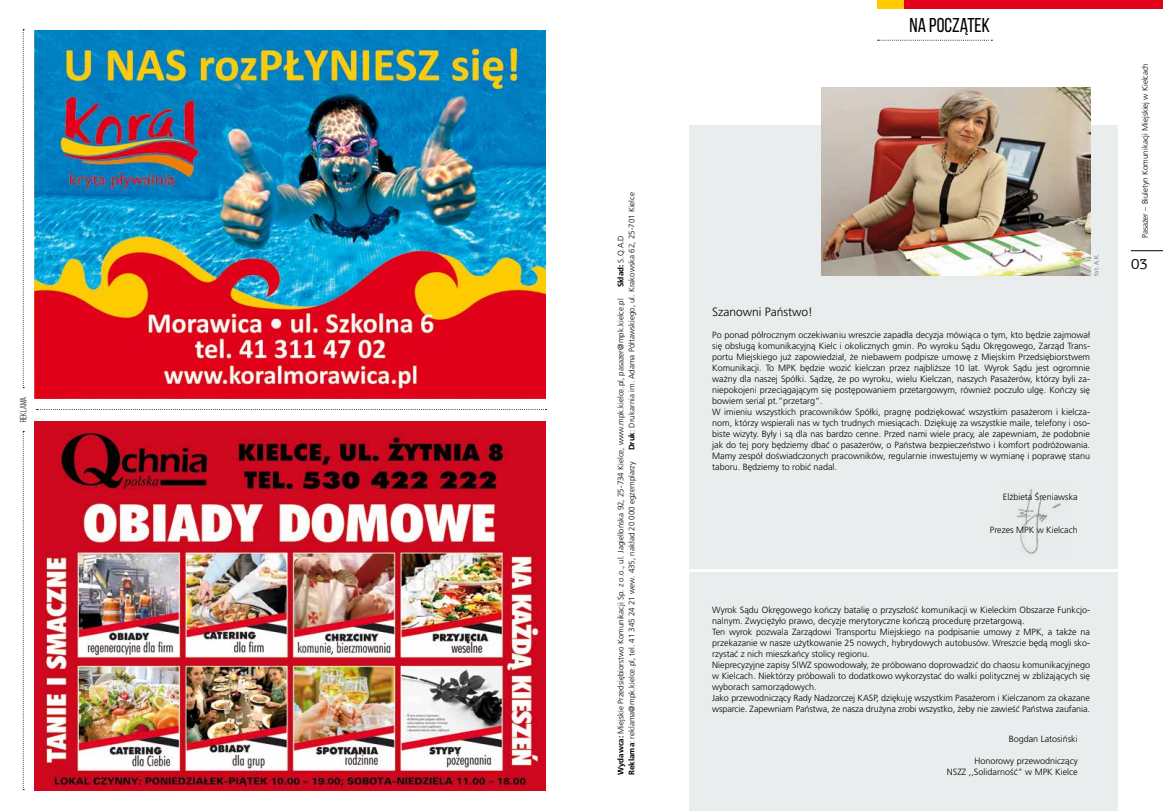
<style>
.page{position:relative;width:1163px;height:811px;background:#fff}
.page>*{position:absolute;margin:0;border:0;box-sizing:border-box;transform-origin:0 0}
.t1{font:20px "Bebas Neue";color:#000}
.t2{font:15px "PF Agora Slab Pro";color:#000}
.t3{font:300 12px "Frutiger LT Pl";color:#000}
.t4{font:300 9px/11px "Frutiger LT Pl";color:#000}
.t5{font:9px "Bebas Neue";color:#000}
.t6{font:300 8px "Frutiger LT Pl";color:#000}
.t7{font:300 6px "Frutiger LT Pl";color:#58585a}
.s1{font-weight:700}
</style>
<div class="page">
<div style="left:689px;top:125px;width:428px;height:443px;background:#eaeded"></div>
<div style="left:689px;top:573px;width:428px;height:238px;background:#eaeded"></div>
<img style="left:1016px;top:489px;width:45px;height:65px">
<img style="left:821px;top:87px;width:268px;height:189px">
<img style="left:35px;top:421px;width:510px;height:369px">
<img style="left:35px;top:30px;width:510px;height:369px">
<svg style="left:36px;top:409px;width:510px;height:1px"></svg>
<svg style="left:23px;top:431px;width:1px;height:359px"></svg>
<svg style="left:23px;top:29px;width:1px;height:359px"></svg>
<div style="left:903px;top:0;width:259px;height:9px;background:#e2001a"></div>
<div style="left:877px;top:0;width:26px;height:9px;background:#fecc00"></div>
<hr style="left:1130px;top:250px;width:32px;height:1px;background:#000">
<svg style="left:877px;top:40px;width:115px;height:1px"></svg>
<p class="t5" style="left:19px;top:422px;width:27px;rotate:-90deg">reklama</p>
<p class="t6" style="left:627px;top:450px;width:259px;rotate:-90deg"><span class="s1">Druk</span>: Drukarnia im. Adama Półtawskiego, ul. Krakowska 62, 25-701 Kielce</p>
<p class="t6" style="left:616px;top:287px;width:54px;rotate:-90deg"><span class="s1">Skład:</span> S.Q.A.D</p>
<p class="t6" style="left:616px;top:775px;width:478px;rotate:-90deg"><span class="s1">Wydawca:</span> Miejskie Przedsiębiorstwo Komunikacji Sp. z o.o., ul. Jagiellońska 92, 25-734 Kielce, www.mpk.kielce.pl, pasazer@mpk.kielce.pl</p>
<p class="t6" style="left:627px;top:775px;width:315px;rotate:-90deg"><span class="s1">Reklama</span>: reklama@mpk.kielce.pl, tel. 41 345 24 21 wew. 435, nakład 20 000 egzemplarzy</p>
<h1 class="t1" style="left:909px;top:15px;width:82px">NA POCZĄTEK</h1>
<p class="t7" style="left:1092px;top:276px;width:23px;rotate:-90deg">fot. A.K.</p>
<h3 class="t3" style="left:712px;top:305px;width:102px">Szanowni Państwo!</h3>
<p class="t4" style="left:712px;top:329px;width:379px">Po ponad półrocznym oczekiwaniu wreszcie zapadła decyzja mówiąca o tym, kto będzie zajmował się obsługą komunikacyjną Kielc i okolicznych gmin. Po wyroku Sądu Okręgowego, Zarząd Trans&shy;portu Miejskiego już zapowiedział, że niebawem podpisze umowę z Miejskim Przedsiębiorstwem Komunikacji. To MPK będzie wozić kielczan przez najbliższe 10 lat. Wyrok Sądu jest ogromnie ważny dla naszej Spółki. Sądzę, że po wyroku, wielu Kielczan, naszych Pasażerów, którzy byli za&shy;niepokojeni przeciągającym się postępowaniem przetargowym, również poczuło ulgę. Kończy się bowiem serial pt.”przetarg”.<br>W imieniu wszystkich pracowników Spółki, pragnę podziękować wszystkim pasażerom i kielcza&shy;nom, którzy wspierali nas w tych trudnych miesiącach. Dziękuję za wszystkie maile, telefony i oso&shy;biste wizyty. Były i są dla nas bardzo cenne. Przed nami wiele pracy, ale zapewniam, że podobnie jak do tej pory będziemy dbać o pasażerów, o Państwa bezpieczeństwo i komfort podróżowania.<br>Mamy zespół doświadczonych pracowników, regularnie inwestujemy w wymianę i poprawę stanu taboru. Będziemy to robić nadal.</p>
<p class="t4" style="left:1002px;top:491px;width:76px">Elżbieta Śreniawska</p>
<p class="t4" style="left:989px;top:524px;width:89px">Prezes MPK w Kielcach</p>
<p class="t4" style="left:712px;top:604px;width:379px">Wyrok Sądu Okręgowego kończy batalię o przyszłość komunikacji w Kieleckim Obszarze Funkcjo&shy;nalnym. Zwyciężyło prawo, decyzje merytoryczne kończą procedurę przetargową.<br>Ten wyrok pozwala Zarządowi Transportu Miejskiego na podpisanie umowy z MPK, a także na przekazanie w nasze użytkowanie 25 nowych, hybrydowych autobusów. Wreszcie będą mogli sko&shy;rzystać z nich mieszkańcy stolicy regionu.<br>Nieprecyzyjne zapisy SIWZ spowodowały, że próbowano doprowadzić do chaosu komunikacyjnego w Kielcach. Niektórzy próbowali to dodatkowo wykorzystać do walki politycznej w zbliżających się wyborach samorządowych.<br>Jako przewodniczący Rady Nadzorczej KASP, dziękuję wszystkim Pasażerom i Kielczanom za okazane wsparcie. Zapewniam Państwa, że nasza drużyna zrobi wszystko, żeby nie zawieść Państwa zaufania.</p>
<p class="t4" style="left:1008px;top:733px;width:71px">Bogdan Latosiński</p>
<p class="t4" style="left:946px;top:755px;width:132px;text-align:right">Honorowy przewodniczący<br>NSZZ ,,Solidarność” w MPK Kielce</p>
<p class="t6" style="left:1140px;top:238px;width:177px;rotate:-90deg">Pasażer – Biuletyn Komunikacji Miejskiej w Kielcach</p>
<h2 class="t2" style="left:1130px;top:254px;width:18px">03</h2>
</div>
